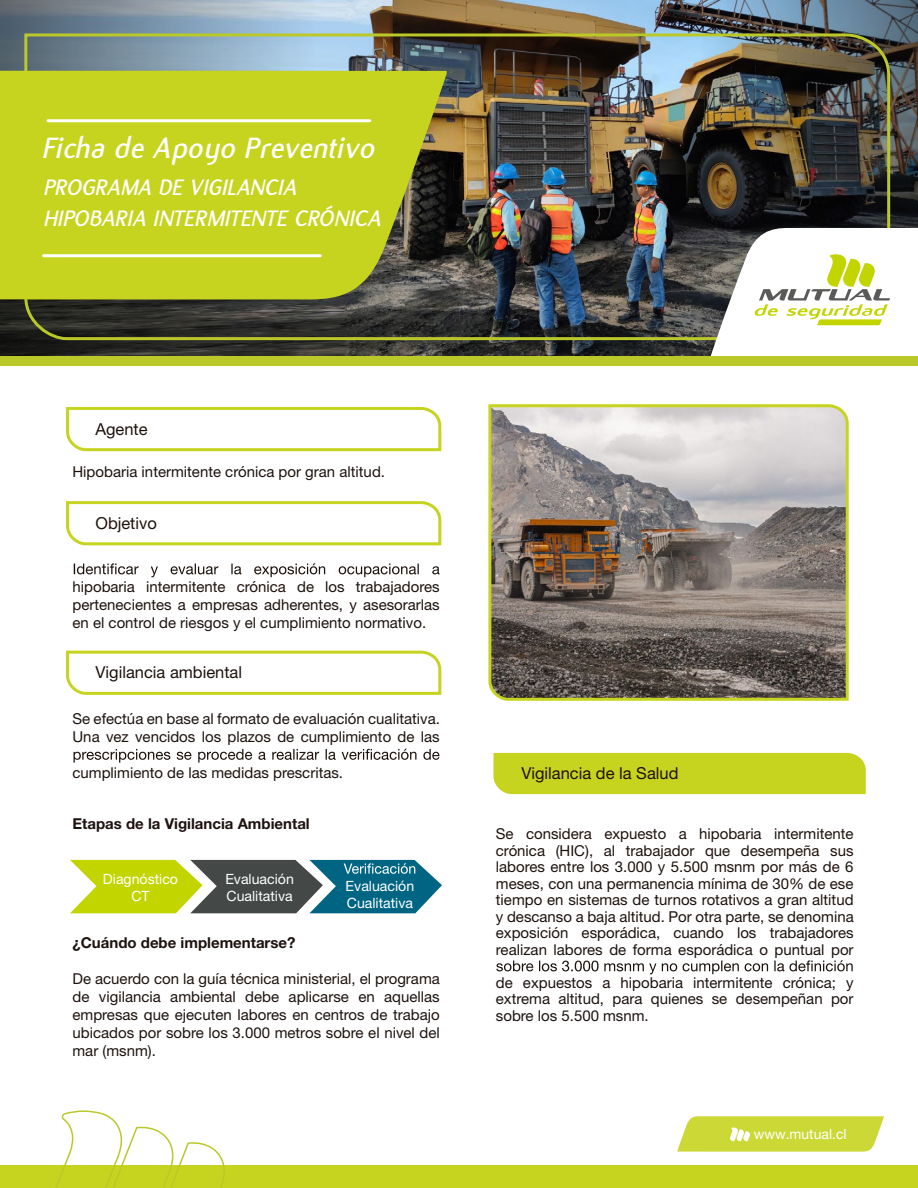
<style>
.page{position:relative;width:918px;height:1188px;background:#fff}
.page>*{position:absolute;margin:0;border:0;box-sizing:border-box;transform-origin:0 0}
.t1{font:italic 700 31.5px "Flux";letter-spacing:.005em;color:#fff}
.t2{font:italic 700 24px/31.5px "Flux";color:#fff}
.t3{font:16.5px "Helvetica Neue LT Std";color:#1e110c}
.t4{font:15px/16.5px "Helvetica Neue LT Std";color:#1e120d;text-align:justify}
.t5{font:700 15px "Helvetica Neue LT Std";color:#1e120d}
.t6{font:14.1px/17px "Helvetica Neue LT Std";color:#fff}
.t7{font:13.95px "Helvetica Neue LT Std";color:#fff}
</style>
<div class="page">
<img style="left:316px;top:0;width:383px;height:357px">
<svg style="left:0;top:0;width:316px;height:357px;background:#667279"></svg>
<img style="left:699px;top:0;width:219px;height:357px">
<img style="left:23px;top:32px;width:869px;height:310px">
<svg style="left:0;top:71px;width:447px;height:228px;background:#bac622"></svg>
<svg style="left:711px;top:228px;width:207px;height:129px"></svg>
<div style="left:0;top:357px;width:918px;height:9px;background:#bac82a"></div>
<div style="left:0;top:1165px;width:918px;height:23px;background:#c6d41f"></div>
<hr style="left:48px;top:119px;width:322px;height:3px;background:#fff">
<hr style="left:43px;top:254px;width:277px;height:3px;background:#fff">
<svg style="left:488px;top:404px;width:361px;height:297px;background:#91897f"></svg>
<svg style="left:496px;top:960px;width:357px;height:14px"></svg>
<svg style="left:56px;top:1110px;width:168px;height:78px"></svg>
<svg style="left:677px;top:1116px;width:207px;height:36px;background:#d0dc4a"></svg>
<div style="left:493px;top:753px;width:373px;height:41px;background:#c6d41f"></div>
<svg style="left:66px;top:407px;width:376px;height:45px"></svg>
<svg style="left:74px;top:563px;width:366px;height:14px"></svg>
<svg style="left:74px;top:749px;width:366px;height:14px"></svg>
<svg style="left:66px;top:501px;width:376px;height:45px"></svg>
<svg style="left:66px;top:650px;width:376px;height:45px"></svg>
<svg style="left:70px;top:860px;width:372px;height:53px;background:#729560"></svg>
<h1 class="t1" style="left:43px;top:130px;width:334px">Ficha de Apoyo Preventivo</h1>
<h2 class="t2" style="left:45px;top:171px;width:339px">PROGRAMA DE VIGILANCIA<br>HIPOBARIA INTERMITENTE CRÓNICA</h2>
<p class="t3" style="left:95px;top:419px;width:54px">Agente</p>
<p class="t4" style="left:73px;top:463px;width:314px">Hipobaria intermitente crónica por gran altitud.</p>
<p class="t3" style="left:95px;top:513px;width:63px">Objetivo</p>
<p class="t4" style="left:73px;top:578px;width:369px;line-height:18px">hipobaria intermitente crónica de los trabajadores pertenecientes a empresas adherentes, y asesorarlas en el control de riesgos y el cumplimiento normativo.</p>
<p class="t3" style="left:95px;top:663px;width:148px">Vigilancia ambiental</p>
<p class="t4" style="left:73px;top:709px;width:369px;line-height:18px">Se efectúa en base al formato de evaluación cualitativa.<br>Una vez vencidos los plazos de cumplimiento de las</p>
<p class="t4" style="left:73px;top:764px;width:272px">cumplimiento de las medidas prescritas.</p>
<p class="t5" style="left:73px;top:814px;width:239px">Etapas de la Vigilancia Ambiental</p>
<p class="t6" style="left:103px;top:871px;width:77px;text-align:center">Diagnóstico<br>CT</p>
<p class="t6" style="left:225px;top:871px;width:70px">Evaluación<br>Cualitativa</p>
<p class="t6" style="left:346px;top:877px;width:70px">Evaluación<br>Cualitativa</p>
<p class="t5" style="left:73px;top:933px;width:225px">¿Cuándo debe implementarse?</p>
<p class="t4" style="left:73px;top:969px;width:369px;line-height:18px">De acuerdo con la guía técnica ministerial, el programa de vigilancia ambiental debe aplicarse en aquellas empresas que ejecuten labores en centros de trabajo ubicados por sobre los 3.000 metros sobre el nivel del mar (msnm).</p>
<p class="t3" style="left:521px;top:763px;width:159px">Vigilancia de la Salud</p>
<p class="t4" style="left:496px;top:825px;width:359px">Se considera expuesto a hipobaria intermitente crónica (HIC), al trabajador que desempeña sus labores entre los 3.000 y 5.500 msnm por más de 6 meses, con una permanencia mínima de 30% de ese tiempo en sistemas de turnos rotativos a gran altitud y descanso a baja altitud. Por otra parte, se denomina exposición esporádica, cuando los trabajadores realizan labores de forma esporádica o puntual por</p>
<p class="t4" style="left:496px;top:974px;width:359px">de expuestos a hipobaria intermitente crónica; y extrema altitud, para quienes se desempeñan por sobre los 5.500 msnm.</p>
<p class="t7" style="left:754px;top:1126px;width:94px">www.mutual.cl</p>
</div>
